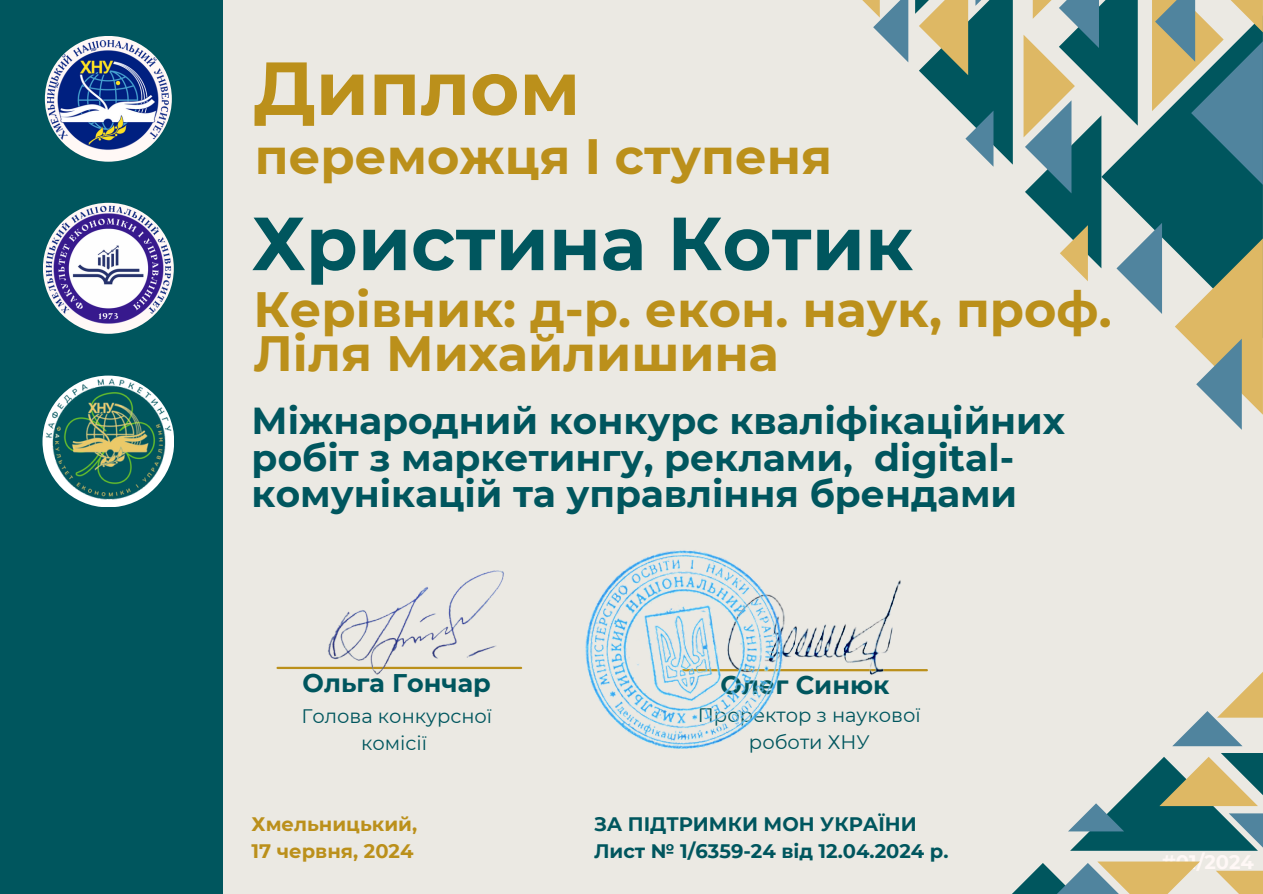
<style>
.page{position:relative;width:1263px;height:894px;background:#fff}
.page>*{position:absolute;margin:0;border:0;box-sizing:border-box;transform-origin:0 0}
.t1{font:700 75px "Montserrat";color:#00565e}
.t2{font:700 75px "Montserrat";color:#bb901b}
.t3{font:700 49.5px/43.8px "Montserrat";color:#bb901b}
.t4{font:700 37.5px/36px "Montserrat";color:#00565e}
.t5{font:700 25.5px "Montserrat";color:#00565e}
.t6{font:19.5px/27px "Montserrat";color:#00565e;text-align:center}
.t7{font:700 19.5px/27px "Montserrat";color:#00565e}
.t8{font:700 19.5px/27px "Montserrat";color:#bb901b}
</style>
<div class="page">
<div style="left:0;top:0;width:1263px;height:893px;background:#ebe9e3"></div>
<div style="left:0;top:0;width:222px;height:893px;background:#00565e"></div>
<img style="left:43px;top:202px;width:131px;height:132px">
<div style="left:45px;top:36px;width:127px;height:126px;background:#fff8f6;border-radius:50%"></div>
<img style="left:48px;top:40px;width:120px;height:111px">
<img style="left:42px;top:375px;width:132px;height:132px">
<svg style="left:1172px;top:672px;width:91px;height:74px"></svg>
<svg style="left:1013px;top:861px;width:187px;height:32px"></svg>
<svg style="left:1216px;top:870px;width:47px;height:23px"></svg>
<svg style="left:1068px;top:753px;width:195px;height:98px"></svg>
<img style="left:791px;top:580px;width:137px;height:95px">
<img style="left:276px;top:570px;width:247px;height:105px">
<img style="left:585px;top:550px;width:206px;height:199px">
<svg style="left:862px;top:0;width:46px;height:62px"></svg>
<svg style="left:915px;top:0;width:98px;height:167px"></svg>
<svg style="left:1023px;top:0;width:240px;height:429px"></svg>
<h5 class="t2" style="left:253px;top:42px;width:329px">Диплом</h5>
<h4 class="t3" style="left:255px;top:134px;width:579px">переможця I ступеня</h4>
<h4 class="t1" style="left:252px;top:197px;width:663px">Христина Котик</h4>
<p class="t3" style="left:253px;top:287px;width:860px">Керівник: д-р. екон. наук, проф.<br>Ліля Михайлишина</p>
<h1 class="t4" style="left:252px;top:403px;width:815px">Міжнародний конкурс кваліфікаційних робіт з маркетингу, реклами, digital&shy;комунікацій та управління брендами</h1>
<p class="t5" style="left:303px;top:667px;width:190px">Ольга Гончар</p>
<p class="t6" style="left:301px;top:702px;width:192px">Голова конкурсної комісії</p>
<p class="t8" style="left:252px;top:810px;width:167px">Хмельницький,<br>17 червня, 2024</p>
<p class="t5" style="left:721px;top:668px;width:170px">Олег Синюк</p>
<p class="t6" style="left:698px;top:701px;width:224px">Проректор з наукової</p>
<p class="t6" style="left:749px;top:728px;width:122px">роботи ХНУ</p>
<p class="t7" style="left:594px;top:810px;width:356px">ЗА ПІДТРИМКИ МОН УКРАЇНИ<br>Лист № 1/6359-24 від 12.04.2024 р.</p>
</div>
